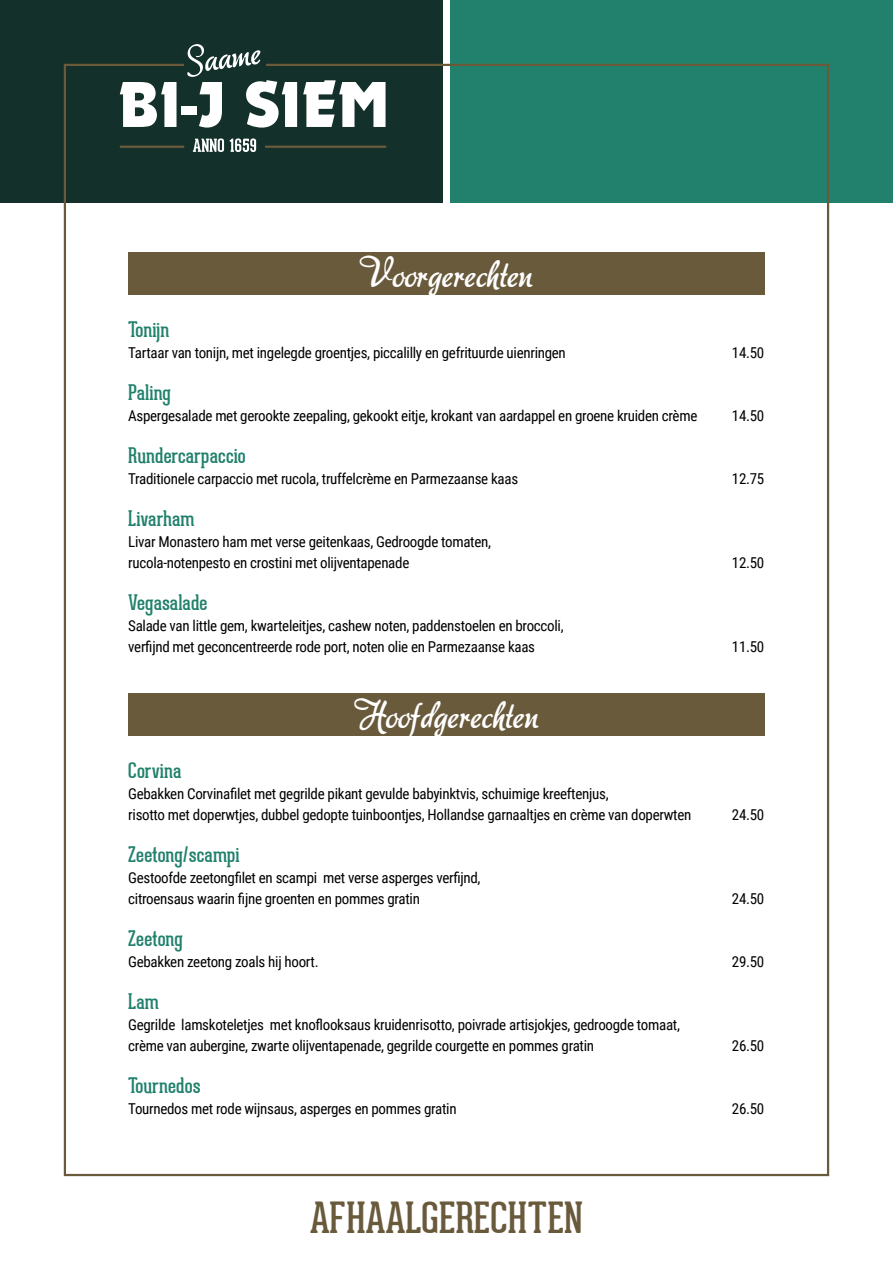
<style>
.page{position:relative;width:893px;height:1263px;background:#fff}
.page>*{position:absolute;margin:0;border:0;box-sizing:border-box;transform-origin:0 0}
.t1{font:42px "Geared Slab";color:#6a5a3c}
.t2{font:36px "aka Dora";color:#fff}
.t3{font:21px "Geared Slab";color:#21816c}
.t4{font:15px/21px "Roboto Condensed";letter-spacing:-.02em;color:#000}
</style>
<div class="page">
<div style="left:451px;top:0;width:442px;height:202px;background:#21816c"></div>
<div style="left:0;top:0;width:442px;height:202px;background:#14302a"></div>
<svg style="left:193px;top:138px;width:31px;height:14px"></svg>
<svg style="left:230px;top:138px;width:26px;height:14px"></svg>
<svg style="left:120px;top:82px;width:57px;height:45px"></svg>
<div style="left:182px;top:107px;width:15px;height:8px;background:#fff"></div>
<svg style="left:303px;top:80px;width:83px;height:47px"></svg>
<hr style="left:120px;top:146px;width:64px;height:2px;background:#6a5a3c">
<hr style="left:265px;top:146px;width:121px;height:2px;background:#6a5a3c">
<div style="left:128px;top:253px;width:637px;height:42px;background:#6a5a3c"></div>
<div style="left:128px;top:694px;width:637px;height:42px;background:#6a5a3c"></div>
<svg style="left:187px;top:44px;width:110px;height:84px"></svg>
<h2 class="t2" style="left:360px;top:250px;width:175px">Voorgerechten</h2>
<h3 class="t3" style="left:128px;top:317px;width:43px">Tonijn</h3>
<p class="t4" style="left:128px;top:341px;width:439px">Tartaar van tonijn, met ingelegde groentjes, piccalilly en gefrituurde uienringen</p>
<p class="t4" style="left:732px;top:341px;width:34px">14.50</p>
<h3 class="t3" style="left:128px;top:380px;width:44px">Paling</h3>
<p class="t4" style="left:128px;top:404px;width:571px">Aspergesalade met gerookte zeepaling, gekookt eitje, krokant van aardappel en groene kruiden crème</p>
<p class="t4" style="left:732px;top:404px;width:34px">14.50</p>
<h3 class="t3" style="left:128px;top:443px;width:119px">Rundercarpaccio</h3>
<p class="t4" style="left:128px;top:467px;width:391px">Traditionele carpaccio met rucola, truffelcrème en Parmezaanse kaas</p>
<p class="t4" style="left:732px;top:467px;width:34px">12.75</p>
<h3 class="t3" style="left:128px;top:506px;width:68px">Livarham</h3>
<p class="t4" style="left:128px;top:530px;width:364px">Livar Monastero ham met verse geitenkaas, Gedroogde tomaten, rucola-notenpesto en crostini met olijventapenade</p>
<p class="t4" style="left:732px;top:551px;width:34px">12.50</p>
<h3 class="t3" style="left:128px;top:590px;width:81px">Vegasalade</h3>
<p class="t4" style="left:128px;top:614px;width:437px">Salade van little gem, kwarteleitjes, cashew noten, paddenstoelen en broccoli, verfijnd met geconcentreerde rode port, noten olie en Parmezaanse kaas</p>
<h2 class="t2" style="left:354px;top:691px;width:186px">Hoofdgerechten</h2>
<h3 class="t3" style="left:128px;top:758px;width:55px">Corvina</h3>
<p class="t4" style="left:128px;top:782px;width:565px">Gebakken Corvinafilet met gegrilde pikant gevulde babyinktvis, schuimige kreeftenjus,<br>risotto met doperwtjes, dubbel gedopte tuinboontjes, Hollandse garnaaltjes en crème van doperwten</p>
<h3 class="t3" style="left:128px;top:842px;width:113px">Zeetong/scampi</h3>
<p class="t4" style="left:128px;top:866px;width:354px">Gestoofde zeetongfilet en scampi met verse asperges verfijnd, citroensaus waarin fijne groenten en pommes gratin</p>
<p class="t4" style="left:732px;top:635px;width:34px">11.50</p>
<p class="t4" style="left:732px;top:803px;width:34px">24.50</p>
<p class="t4" style="left:732px;top:887px;width:34px">24.50</p>
<h3 class="t3" style="left:128px;top:926px;width:56px">Zeetong</h3>
<p class="t4" style="left:128px;top:950px;width:192px">Gebakken zeetong zoals hij hoort.</p>
<p class="t4" style="left:732px;top:950px;width:34px">29.50</p>
<h3 class="t3" style="left:128px;top:989px;width:32px">Lam</h3>
<p class="t4" style="left:128px;top:1013px;width:553px">Gegrilde lamskoteletjes met knoflooksaus kruidenrisotto, poivrade artisjokjes, gedroogde tomaat, crème van aubergine, zwarte olijventapenade, gegrilde courgette en pommes gratin</p>
<p class="t4" style="left:732px;top:1034px;width:34px">26.50</p>
<h3 class="t3" style="left:128px;top:1073px;width:74px">Tournedos</h3>
<p class="t4" style="left:128px;top:1097px;width:330px">Tournedos met rode wijnsaus, asperges en pommes gratin</p>
<p class="t4" style="left:732px;top:1097px;width:34px">26.50</p>
<h1 class="t1" style="left:310px;top:1193px;width:275px">AFHAALGERECHTEN</h1>
</div>
